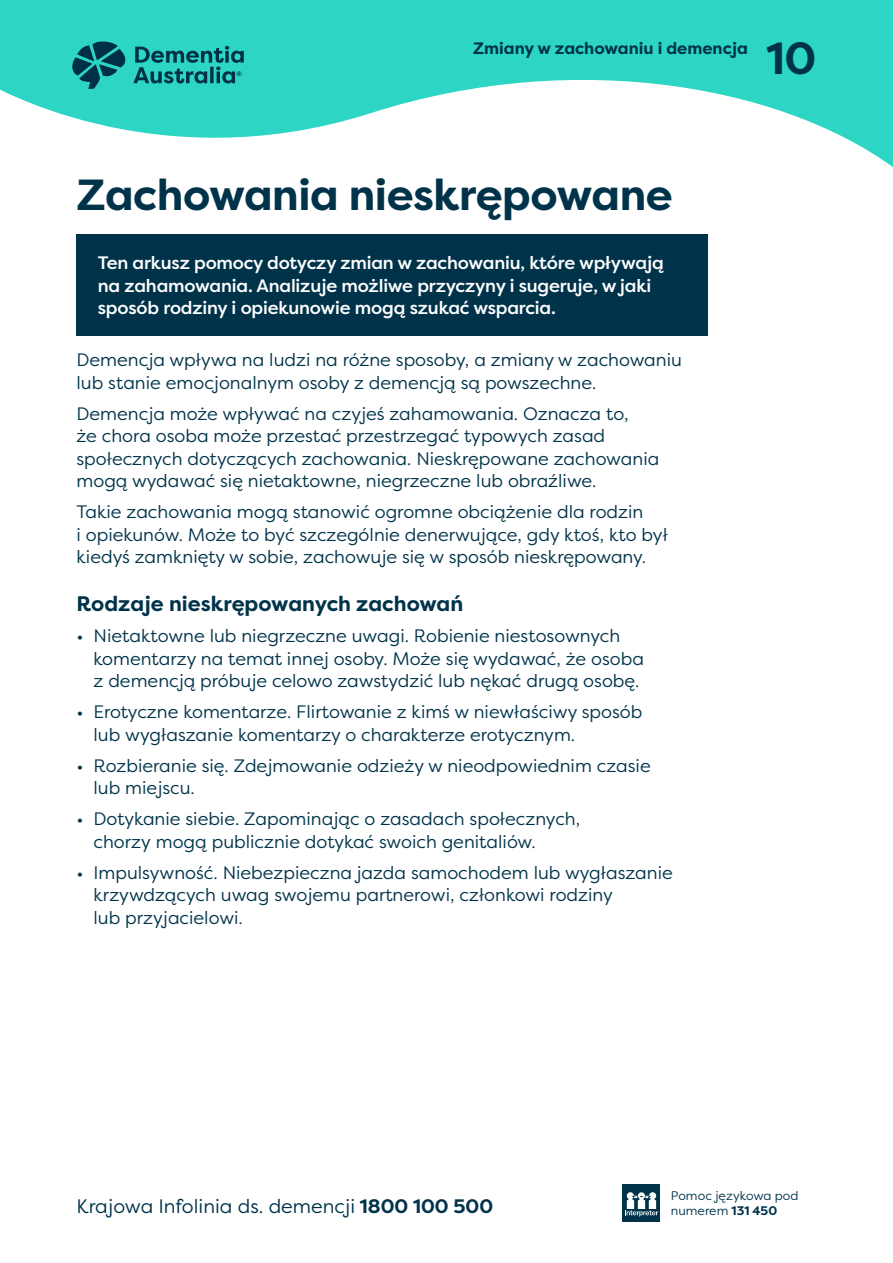
<style>
.page{position:relative;width:893px;height:1263px;background:#fff}
.page>*{position:absolute;margin:0;border:0;box-sizing:border-box;transform-origin:0 0}
.t1{font:700 45px "Filson Pro";color:#00334a}
.t2{font:700 43.5px "Filson Pro";letter-spacing:-.01em;color:#00334a}
.t3{font:700 21px "Filson Pro";color:#00334a}
.t4{font:19.5px "Filson Pro";color:#00334a}
.t5{font:18px/22.5px "Filson Pro";color:#00334a}
.t6{font:500 18px/22.5px "Filson Pro";letter-spacing:-.01em;color:#fff}
.t7{font:700 16.5px "Filson Pro";color:#00334a}
.t8{font:12.45px "Filson Pro";color:#00334a}
.s1{font-weight:700}
</style>
<div class="page">
<svg style="left:0;top:0;width:893px;height:167px;fill:#2cd5c4"></svg>
<div style="left:623px;top:1184px;width:37px;height:37px;background:#00334a"></div>
<svg style="left:625px;top:1192px;width:33px;height:24px"></svg>
<svg style="left:72px;top:41px;width:172px;height:48px;background:#1d9d9a"></svg>
<div style="left:77px;top:235px;width:631px;height:101px;background:#00334a"></div>
<p class="t7" style="left:473px;top:38px;width:276px">Zmiany w zachowaniu i demencja</p>
<p class="t1" style="left:766px;top:30px;width:51px">10</p>
<p class="t2" style="left:77px;top:168px;width:598px">Zachowania nieskrępowane</p>
<p class="t6" style="left:98px;top:251px;width:568px">Ten arkusz pomocy dotyczy zmian w zachowaniu, które wpływają na zahamowania. Analizuje możliwe przyczyny i sugeruje, w jaki sposób rodziny i opiekunowie mogą szukać wsparcia.</p>
<p class="t5" style="left:77px;top:348px;width:607px">Demencja wpływa na ludzi na różne sposoby, a zmiany w zachowaniu lub stanie emocjonalnym osoby z demencją są powszechne.</p>
<p class="t5" style="left:77px;top:402px;width:584px">Demencja może wpływać na czyjeś zahamowania. Oznacza to,<br>że chora osoba może przestać przestrzegać typowych zasad społecznych dotyczących zachowania. Nieskrępowane zachowania mogą wydawać się nietaktowne, niegrzeczne lub obraźliwe.</p>
<p class="t5" style="left:77px;top:500px;width:593px">Takie zachowania mogą stanowić ogromne obciążenie dla rodzin<br>i opiekunów. Może to być szczególnie denerwujące, gdy ktoś, kto był kiedyś zamknięty w sobie, zachowuje się w sposób nieskrępowany.</p>
<p class="t3" style="left:77px;top:591px;width:388px">Rodzaje nieskrępowanych zachowań</p>
<p class="t5" style="left:94px;top:624px;width:552px;text-indent:-17px">• Nietaktowne lub niegrzeczne uwagi. Robienie niestosownych komentarzy na temat innej osoby. Może się wydawać, że osoba z demencją próbuje celowo zawstydzić lub nękać drugą osobę.</p>
<p class="t5" style="left:94px;top:700px;width:550px;text-indent:-17px">• Erotyczne komentarze. Flirtowanie z kimś w niewłaściwy sposób lub wygłaszanie komentarzy o charakterze erotycznym.</p>
<p class="t5" style="left:94px;top:754px;width:559px;text-indent:-17px">• Rozbieranie się. Zdejmowanie odzieży w nieodpowiednim czasie lub miejscu.</p>
<p class="t5" style="left:94px;top:807px;width:488px;text-indent:-17px">• Dotykanie siebie. Zapominając o zasadach społecznych, chorzy mogą publicznie dotykać swoich genitaliów.</p>
<p class="t5" style="left:94px;top:861px;width:581px;text-indent:-17px">• Impulsywność. Niebezpieczna jazda samochodem lub wygłaszanie krzywdzących uwag swojemu partnerowi, członkowi rodziny<br>lub przyjacielowi.</p>
<p class="t8" style="left:671px;top:1187px;width:129px">Pomoc językowa pod</p>
<p class="t4" style="left:77px;top:1193px;width:418px">Krajowa Infolinia ds. demencji <span class="s1">1800 100 500</span></p>
<p class="t8" style="left:671px;top:1202px;width:108px">numerem <span class="s1">131 450</span></p>
</div>
